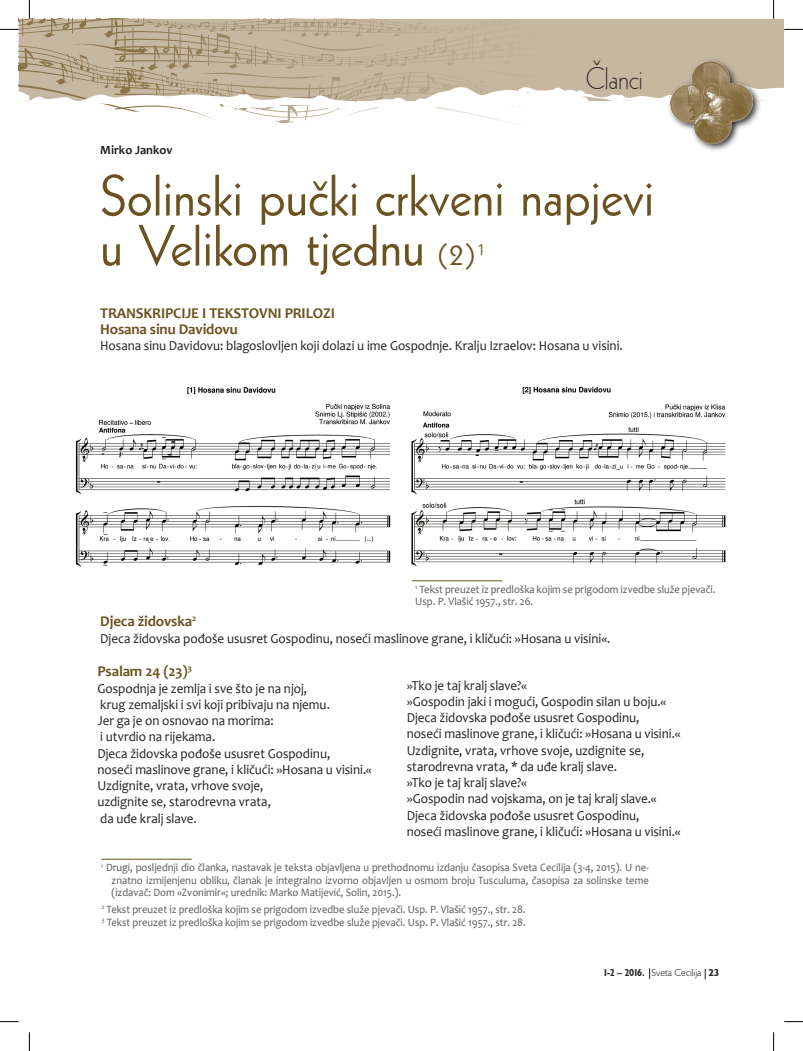
<style>
.page{position:relative;width:803px;height:1051px;background:#fff}
.page>*{position:absolute;margin:0;border:0;box-sizing:border-box;transform-origin:0 0}
.t1{font:56.25px/50px "Geometric 231 BT Roman C";color:#6b5220}
.t2{font:30px "Geometric 231 BT Light C";letter-spacing:-.015em;color:#231f20;scale:.95 1}
.t3{font:700 15px/16.2px "Candara";letter-spacing:-.01em;color:#6b5220}
.t4{font:13.75px/16.2px "Candara";color:#231f20;scale:.95 1}
.t5{font:700 12.5px "Candara";color:#231f20}
.t6{font:11.25px/12.5px "Candara";color:#57585a;scale:.94 1}
.t7{font:300 10px "Humanist 521 BT";color:#231f20}
.s1{font-size:30px}
.s2{font-weight:700;font-stretch:condensed}
.s3{font-weight:700}
</style>
<div class="page">
<img style="left:75px;top:387px;width:316px;height:180px">
<img style="left:411px;top:386px;width:315px;height:181px">
<hr style="left:412px;top:581px;width:90px;height:1px;background:#6b5220">
<hr style="left:101px;top:859px;width:91px;height:1px;background:#6b5220">
<svg style="left:0;top:1021px;width:19px;height:1px"></svg>
<svg style="left:784px;top:1021px;width:19px;height:1px"></svg>
<svg style="left:29px;top:1032px;width:1px;height:19px"></svg>
<svg style="left:0;top:0;width:803px;height:151px"></svg>
<svg style="left:773px;top:1032px;width:1px;height:19px"></svg>
<p class="t5" style="left:100px;top:142px;width:74px">Mirko Jankov</p>
<h2 class="t2" style="left:586px;top:60px;width:62px">Članci</h2>
<h1 class="t1" style="left:100px;top:169px;width:555px">Solinski pučki crkveni napjevi u Velikom tjednu <span class="s1">(2)</span><sup>1</sup></h1>
<p class="t3" style="left:100px;top:304px;width:236px">TRANSKRIPCIJE I TEKSTOVNI PRILOZI<br>Hosana sinu Davidovu</p>
<p class="t4" style="left:100px;top:337px;width:551px">Hosana sinu Davidovu: blagoslovljen koji dolazi u ime Gospodnje. Kralju Izraelov: Hosana u visini.</p>
<p class="t6" style="left:415px;top:583px;width:321px"><sup>1</sup> Tekst preuzet iz predloška kojim se prigodom izvedbe služe pjevači.<br>Usp. P. Vlašić 1957., str. 26.</p>
<p class="t3" style="left:100px;top:613px;width:98px">Djeca židovska<sup>2</sup></p>
<p class="t4" style="left:100px;top:630px;width:539px">Djeca židovska pođoše ususret Gospodinu, noseći maslinove grane, i kličući: »Hosana u visini«.</p>
<p class="t4" style="left:407px;top:677px;width:290px">»Tko je taj kralj slave?«<br>»Gospodin jaki i mogući, Gospodin silan u boju.« Djeca židovska pođoše ususret Gospodinu,<br>noseći maslinove grane, i kličući: »Hosana u visini.« Uzdignite, vrata, vrhove svoje, uzdignite se, starodrevna vrata, * da uđe kralj slave.<br>»Tko je taj kralj slave?«<br>»Gospodin nad vojskama, on je taj kralj slave.« Djeca židovska pođoše ususret Gospodinu,<br>noseći maslinove grane, i kličući: »Hosana u visini.«</p>
<p class="t3" style="left:97px;top:663px;width:96px">Psalam 24 (23)<sup>3</sup></p>
<p class="t4" style="left:97px;top:680px;width:290px">Gospodnja je zemlja i sve što je na njoj,<br>krug zemaljski i svi koji pribivaju na njemu.<br>Jer ga je on osnovao na morima:<br>i utvrdio na rijekama.<br>Djeca židovska pođoše ususret Gospodinu,<br>noseći maslinove grane, i kličući: »Hosana u visini.« Uzdignite, vrata, vrhove svoje,<br>uzdignite se, starodrevna vrata,<br>da uđe kralj slave.</p>
<p class="t6" style="left:112px;top:861px;width:573px;text-align:justify;text-indent:-11px"><sup>1</sup> Drugi, posljednji dio članka, nastavak je teksta objavljena u prethodnomu izdanju časopisa Sveta Cecilija (3-4, 2015). U ne&shy;znatno izmijenjenu obliku, članak je integralno izvorno objavljen u osmom broju Tusculuma, časopisa za solinske teme (izdavač: Dom »Zvonimir«; urednik: Marko Matijević, Solin, 2015.).</p>
<p class="t6" style="left:101px;top:903px;width:453px"><sup>2</sup> Tekst preuzet iz predloška kojim se prigodom izvedbe služe pjevači. Usp. P. Vlašić 1957., str. 28.<br><sup>3</sup> Tekst preuzet iz predloška kojim se prigodom izvedbe služe pjevači. Usp. P. Vlašić 1957., str. 28.</p>
<p class="t7" style="left:604px;top:967px;width:117px"><span class="s2">1-2 – 2016.</span> Sveta Cecilija <span class="s3">23</span></p>
</div>
